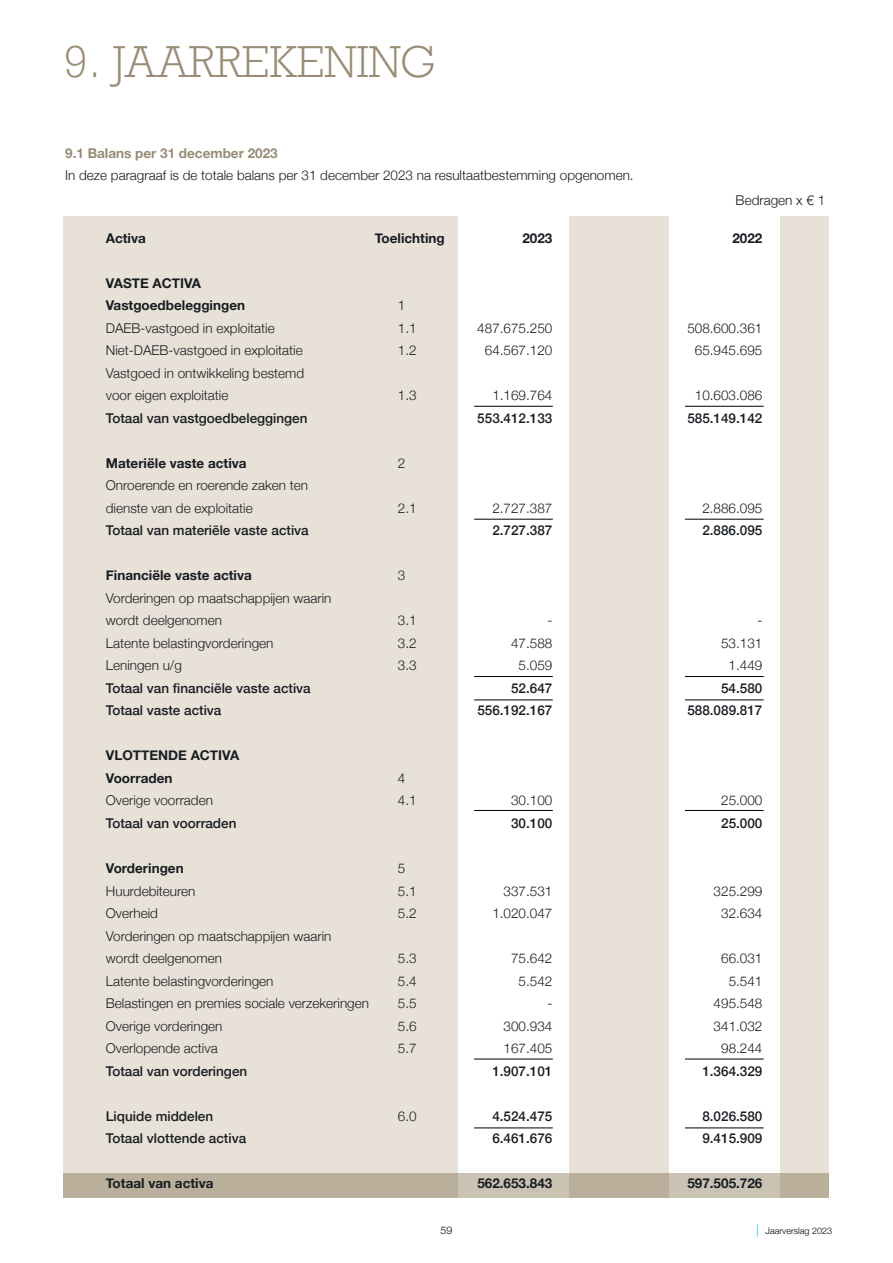
<style>
.page{position:relative;width:893px;height:1263px;background:#fff}
.page>*{position:absolute;margin:0;border:0;box-sizing:border-box;transform-origin:0 0}
.t1{font:300 42px "Rockwell Nova";color:#988c74}
.t2{font:300 13.5px/22.5px "Helvetica Neue";color:#181d22}
.t3{font:500 13.5px "Helvetica Neue";color:#181d22}
.t4{font:700 13.5px/22.5px "Helvetica Neue";color:#181d22}
.t5{font:700 13.5px "Helvetica Neue";color:#988c74}
.t6{font:300 10.5px "Helvetica Neue";color:#000}
.t7{font:300 9px "Helvetica Neue";color:#000}
.s1{font-size:12px;color:#0dbaea}
</style>
<div class="page">
<div style="left:64px;top:217px;width:765px;height:980px;background:#e8e1d7"></div>
<div style="left:458px;top:206px;width:111px;height:993px;background:#fff"></div>
<div style="left:669px;top:206px;width:111px;height:993px;background:#fff"></div>
<hr style="left:474px;top:406px;width:79px;height:1px;background:#000">
<hr style="left:474px;top:519px;width:79px;height:1px;background:#000">
<hr style="left:474px;top:676px;width:79px;height:1px;background:#000">
<hr style="left:474px;top:810px;width:79px;height:1px;background:#000">
<hr style="left:474px;top:1059px;width:79px;height:1px;background:#000">
<hr style="left:474px;top:1127px;width:79px;height:1px;background:#000">
<hr style="left:474px;top:699px;width:79px;height:1px;background:#000">
<hr style="left:685px;top:406px;width:79px;height:1px;background:#000">
<hr style="left:685px;top:519px;width:79px;height:1px;background:#000">
<hr style="left:685px;top:676px;width:79px;height:1px;background:#000">
<hr style="left:685px;top:810px;width:79px;height:1px;background:#000">
<hr style="left:685px;top:1059px;width:79px;height:1px;background:#000">
<hr style="left:685px;top:1127px;width:79px;height:1px;background:#000">
<hr style="left:685px;top:699px;width:79px;height:1px;background:#000">
<div style="left:64px;top:1173px;width:765px;height:24px;background:#b9af9b"></div>
<div style="left:458px;top:1173px;width:111px;height:25px;background:#cac2b3"></div>
<div style="left:669px;top:1173px;width:111px;height:25px;background:#cac2b3"></div>
<h1 class="t1" style="left:64px;top:36px;width:374px">9. JAARREKENING</h1>
<p class="t5" style="left:65px;top:142px;width:214px">9.1 Balans per 31 december 2023</p>
<p class="t2" style="left:65px;top:163px;width:570px">In deze paragraaf is de totale balans per 31 december 2023 na resultaatbestemming opgenomen.</p>
<p class="t2" style="left:736px;top:188px;width:91px">Bedragen x € 1</p>
<p class="t4" style="left:106px;top:227px;width:42px">Activa</p>
<p class="t4" style="left:375px;top:227px;width:71px">Toelichting</p>
<p class="t4" style="left:522px;top:227px;width:32px">2023</p>
<p class="t4" style="left:732px;top:227px;width:32px">2022</p>
<p class="t4" style="left:106px;top:272px;width:141px">VASTE ACTIVA<br>Vastgoedbeleggingen</p>
<p class="t2" style="left:398px;top:293px;width:9px">1</p>
<p class="t2" style="left:106px;top:316px;width:170px">DAEB-vastgoed in exploitatie</p>
<p class="t2" style="left:398px;top:316px;width:20px">1.1</p>
<p class="t2" style="left:477px;top:316px;width:77px">487.675.250</p>
<p class="t2" style="left:687px;top:316px;width:77px">508.600.361</p>
<p class="t2" style="left:106px;top:338px;width:198px">Niet-DAEB-vastgoed in exploitatie</p>
<p class="t2" style="left:398px;top:338px;width:20px">1.2</p>
<p class="t2" style="left:485px;top:338px;width:69px">64.567.120</p>
<p class="t2" style="left:695px;top:338px;width:69px">65.945.695</p>
<p class="t2" style="left:106px;top:361px;width:200px">Vastgoed in ontwikkeling bestemd voor eigen exploitatie</p>
<p class="t2" style="left:398px;top:383px;width:20px">1.3</p>
<p class="t2" style="left:492px;top:383px;width:62px">1.169.764</p>
<p class="t2" style="left:695px;top:383px;width:69px">10.603.086</p>
<p class="t3" style="left:106px;top:407px;width:203px">Totaal van vastgoedbeleggingen</p>
<p class="t3" style="left:477px;top:407px;width:77px">553.412.133</p>
<p class="t3" style="left:687px;top:407px;width:77px">585.149.142</p>
<p class="t4" style="left:106px;top:452px;width:142px">Materiële vaste activa</p>
<p class="t2" style="left:398px;top:451px;width:9px">2</p>
<p class="t2" style="left:106px;top:473px;width:204px">Onroerende en roerende zaken ten dienste van de exploitatie</p>
<p class="t2" style="left:398px;top:496px;width:20px">2.1</p>
<p class="t2" style="left:492px;top:496px;width:62px">2.727.387</p>
<p class="t2" style="left:702px;top:496px;width:62px">2.886.095</p>
<p class="t3" style="left:106px;top:520px;width:204px">Totaal van materiële vaste activa</p>
<p class="t3" style="left:492px;top:520px;width:62px">2.727.387</p>
<p class="t3" style="left:702px;top:520px;width:62px">2.886.095</p>
<p class="t4" style="left:106px;top:565px;width:147px">Financiële vaste activa</p>
<p class="t2" style="left:398px;top:563px;width:9px">3</p>
<p class="t2" style="left:106px;top:586px;width:227px">Vorderingen op maatschappijen waarin wordt deelgenomen</p>
<p class="t2" style="left:398px;top:608px;width:20px">3.1</p>
<p class="t2" style="left:547px;top:608px;width:6px">-</p>
<p class="t2" style="left:757px;top:608px;width:6px">-</p>
<p class="t2" style="left:106px;top:631px;width:169px">Latente belastingvorderingen</p>
<p class="t2" style="left:398px;top:631px;width:20px">3.2</p>
<p class="t2" style="left:511px;top:631px;width:43px">47.588</p>
<p class="t2" style="left:721px;top:631px;width:43px">53.131</p>
<p class="t2" style="left:106px;top:653px;width:78px">Leningen u/g</p>
<p class="t2" style="left:398px;top:653px;width:20px">3.3</p>
<p class="t2" style="left:519px;top:653px;width:35px">5.059</p>
<p class="t2" style="left:729px;top:653px;width:35px">1.449</p>
<p class="t3" style="left:106px;top:677px;width:206px">Totaal van financiële vaste activa</p>
<p class="t3" style="left:511px;top:677px;width:43px">52.647</p>
<p class="t3" style="left:721px;top:677px;width:43px">54.580</p>
<p class="t3" style="left:106px;top:700px;width:117px">Totaal vaste activa</p>
<p class="t3" style="left:477px;top:700px;width:77px">556.192.167</p>
<p class="t3" style="left:687px;top:700px;width:77px">588.089.817</p>
<p class="t4" style="left:106px;top:745px;width:135px">VLOTTENDE ACTIVA<br>Voorraden</p>
<p class="t2" style="left:398px;top:766px;width:9px">4</p>
<p class="t2" style="left:106px;top:788px;width:109px">Overige voorraden</p>
<p class="t2" style="left:398px;top:788px;width:20px">4.1</p>
<p class="t2" style="left:511px;top:788px;width:43px">30.100</p>
<p class="t2" style="left:721px;top:788px;width:43px">25.000</p>
<p class="t3" style="left:106px;top:812px;width:132px">Totaal van voorraden</p>
<p class="t3" style="left:511px;top:812px;width:43px">30.100</p>
<p class="t3" style="left:721px;top:812px;width:43px">25.000</p>
<p class="t4" style="left:106px;top:857px;width:79px">Vorderingen</p>
<p class="t2" style="left:398px;top:856px;width:9px">5</p>
<p class="t2" style="left:106px;top:878px;width:91px">Huurdebiteuren</p>
<p class="t2" style="left:398px;top:878px;width:20px">5.1</p>
<p class="t2" style="left:504px;top:878px;width:50px">337.531</p>
<p class="t2" style="left:714px;top:878px;width:50px">325.299</p>
<p class="t2" style="left:106px;top:901px;width:54px">Overheid</p>
<p class="t2" style="left:398px;top:901px;width:20px">5.2</p>
<p class="t2" style="left:492px;top:901px;width:62px">1.020.047</p>
<p class="t2" style="left:721px;top:901px;width:43px">32.634</p>
<p class="t2" style="left:106px;top:923px;width:227px">Vorderingen op maatschappijen waarin wordt deelgenomen</p>
<p class="t2" style="left:398px;top:946px;width:20px">5.3</p>
<p class="t2" style="left:511px;top:946px;width:43px">75.642</p>
<p class="t2" style="left:721px;top:946px;width:43px">66.031</p>
<p class="t2" style="left:106px;top:968px;width:169px">Latente belastingvorderingen</p>
<p class="t2" style="left:398px;top:968px;width:20px">5.4</p>
<p class="t2" style="left:519px;top:968px;width:35px">5.542</p>
<p class="t2" style="left:729px;top:968px;width:35px">5.541</p>
<p class="t2" style="left:106px;top:991px;width:265px">Belastingen en premies sociale verzekeringen</p>
<p class="t2" style="left:398px;top:991px;width:20px">5.5</p>
<p class="t2" style="left:547px;top:991px;width:6px">-</p>
<p class="t2" style="left:714px;top:991px;width:50px">495.548</p>
<p class="t2" style="left:106px;top:1013px;width:118px">Overige vorderingen</p>
<p class="t2" style="left:398px;top:1013px;width:20px">5.6</p>
<p class="t2" style="left:504px;top:1013px;width:50px">300.934</p>
<p class="t2" style="left:714px;top:1013px;width:50px">341.032</p>
<p class="t2" style="left:106px;top:1036px;width:113px">Overlopende activa</p>
<p class="t2" style="left:398px;top:1036px;width:20px">5.7</p>
<p class="t2" style="left:504px;top:1036px;width:50px">167.405</p>
<p class="t2" style="left:721px;top:1036px;width:43px">98.244</p>
<p class="t3" style="left:106px;top:1060px;width:143px">Totaal van vorderingen</p>
<p class="t3" style="left:492px;top:1060px;width:62px">1.907.101</p>
<p class="t3" style="left:702px;top:1060px;width:62px">1.364.329</p>
<p class="t3" style="left:106px;top:1105px;width:109px">Liquide middelen</p>
<p class="t2" style="left:398px;top:1103px;width:20px">6.0</p>
<p class="t3" style="left:492px;top:1105px;width:62px">4.524.475</p>
<p class="t3" style="left:702px;top:1105px;width:62px">8.026.580</p>
<p class="t3" style="left:106px;top:1127px;width:142px">Totaal vlottende activa</p>
<p class="t3" style="left:492px;top:1127px;width:62px">6.461.676</p>
<p class="t3" style="left:702px;top:1127px;width:62px">9.415.909</p>
<p class="t4" style="left:106px;top:1172px;width:109px">Totaal van activa</p>
<p class="t4" style="left:477px;top:1172px;width:77px">562.653.843</p>
<p class="t4" style="left:687px;top:1172px;width:77px">597.505.726</p>
<p class="t6" style="left:441px;top:1222px;width:13px">59</p>
<p class="t7" style="left:756px;top:1224px;width:77px"><span class="s1">|</span> Jaarverslag 2023</p>
</div>
